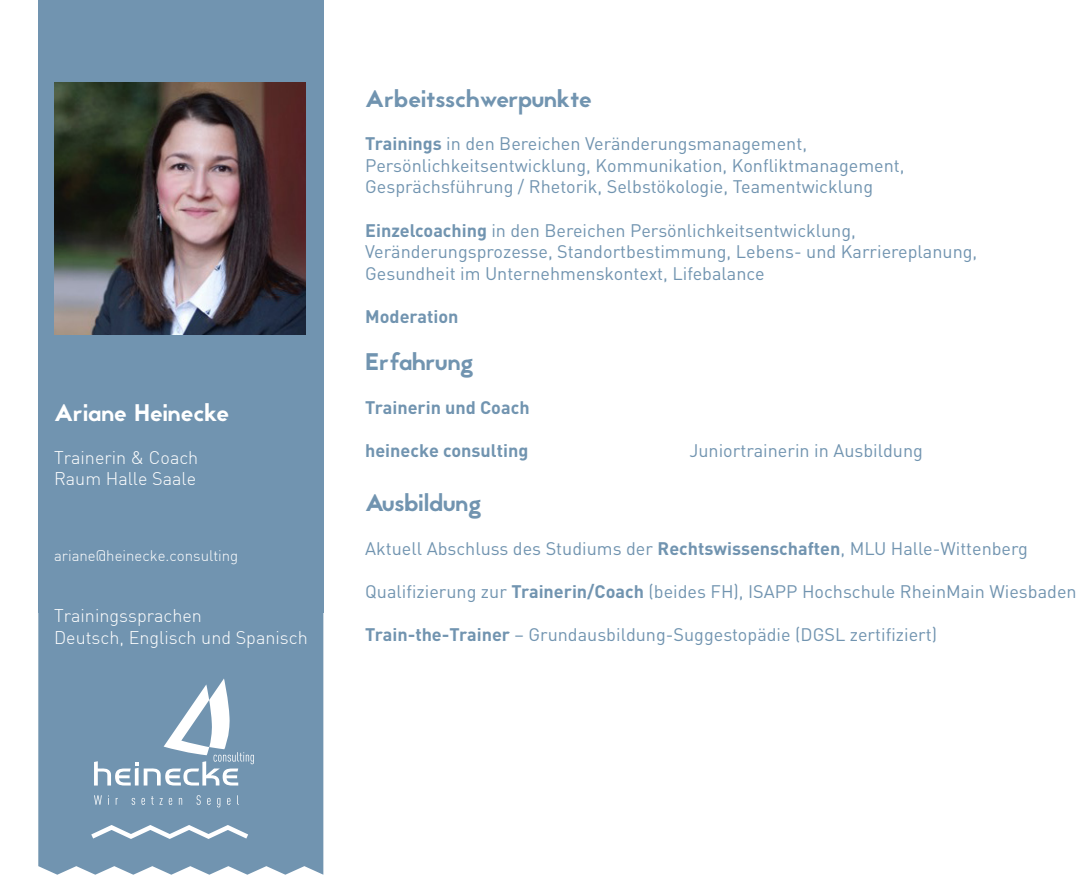
<style>
.page{position:relative;width:1085px;height:893px;background:#fff}
.page>*{position:absolute;margin:0;border:0;box-sizing:border-box;transform-origin:0 0}
.t1{font:24px "Jaapokki";color:#7194b0}
.t2{font:24px "Jaapokki";color:#fff}
.t3{font:18px/21.6px "DIN Pro";color:#7194b0}
.t4{font:300 18px/21.6px "DIN";color:#fff}
.t5{font:700 18px "DIN Pro";color:#7194b0}
.t6{font:300 15px "DIN";color:#fff}
.s1{font-weight:700}
</style>
<div class="page">
<div style="left:38px;top:0;width:285px;height:612px;background:#7194b0"></div>
<div style="left:38px;top:612px;width:285px;height:263px;background:#7194b0"></div>
<svg style="left:94px;top:761px;width:44px;height:24px"></svg>
<svg style="left:144px;top:678px;width:110px;height:107px"></svg>
<svg style="left:94px;top:795px;width:8px;height:10px"></svg>
<svg style="left:116px;top:798px;width:2px;height:7px"></svg>
<svg style="left:132px;top:798px;width:3px;height:7px"></svg>
<svg style="left:141px;top:798px;width:4px;height:7px"></svg>
<svg style="left:151px;top:796px;width:12px;height:9px"></svg>
<svg style="left:169px;top:798px;width:3px;height:7px"></svg>
<svg style="left:179px;top:798px;width:3px;height:7px"></svg>
<svg style="left:196px;top:795px;width:5px;height:10px"></svg>
<svg style="left:207px;top:798px;width:3px;height:7px"></svg>
<svg style="left:217px;top:798px;width:3px;height:9px"></svg>
<svg style="left:227px;top:798px;width:3px;height:7px"></svg>
<svg style="left:237px;top:795px;width:2px;height:10px"></svg>
<svg style="left:86px;top:822px;width:167px;height:20px"></svg>
<img style="left:54px;top:83px;width:252px;height:251px">
<h1 class="t2" style="left:54px;top:395px;width:177px">Ariane Heinecke</h1>
<p class="t4" style="left:54px;top:446px;width:146px">Trainerin &amp; Coach<br>Raum Halle Saale</p>
<p class="t6" style="left:54px;top:546px;width:186px">ariane@heinecke.consulting</p>
<p class="t4" style="left:54px;top:605px;width:255px">Trainingssprachen<br>Deutsch, Englisch und Spanisch</p>
<h1 class="t1" style="left:365px;top:82px;width:228px">Arbeitsschwerpunkte</h1>
<p class="t3" style="left:365px;top:132px;width:541px"><span class="s1">Trainings</span> in den Bereichen Veränderungsmanagement,<br>Persönlichkeitsentwicklung, Kommunikation, Konfliktmanagement,<br>Gesprächsführung / Rhetorik, Selbstökologie, Teamentwicklung</p>
<p class="t3" style="left:365px;top:218px;width:613px"><span class="s1">Einzelcoaching</span> in den Bereichen Persönlichkeitsentwicklung,<br>Veränderungsprozesse, Standortbestimmung, Lebens- und Karriereplanung,<br>Gesundheit im Unternehmenskontext, Lifebalance</p>
<p class="t5" style="left:365px;top:304px;width:95px">Moderation</p>
<h1 class="t1" style="left:365px;top:345px;width:110px">Erfahrung</h1>
<p class="t5" style="left:365px;top:395px;width:166px">Trainerin und Coach</p>
<p class="t5" style="left:365px;top:438px;width:165px">heinecke consulting</p>
<p class="t3" style="left:689px;top:439px;width:235px">Juniortrainerin in Ausbildung</p>
<h1 class="t1" style="left:365px;top:486px;width:118px">Ausbildung</h1>
<p class="t3" style="left:365px;top:537px;width:664px">Aktuell Abschluss des Studiums der <span class="s1">Rechtswissenschaften</span>, MLU Halle-Wittenberg</p>
<p class="t3" style="left:365px;top:580px;width:712px">Qualifizierung zur <span class="s1">Trainerin/Coach</span> (beides FH), ISAPP Hochschule RheinMain Wiesbaden</p>
<p class="t3" style="left:365px;top:623px;width:573px"><span class="s1">Train-the-Trainer</span> – Grundausbildung-Suggestopädie (DGSL zertifiziert)</p>
</div>
